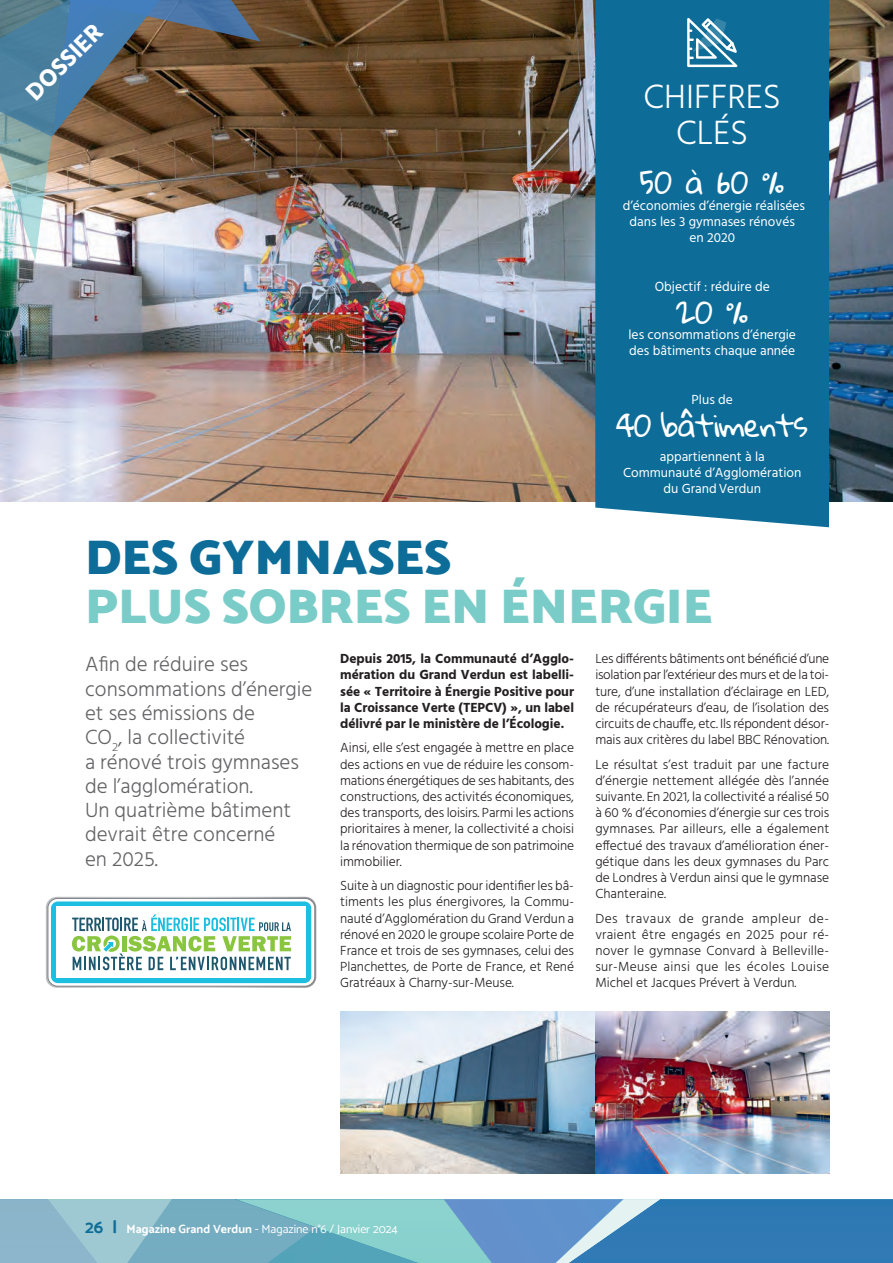
<style>
.page{position:relative;width:893px;height:1263px;background:#fff}
.page>*{position:absolute;margin:0;border:0;box-sizing:border-box;transform-origin:0 0}
.t1{font:900 49.5px "Catamaran";color:#7accc8}
.t2{font:900 49.5px "Catamaran";color:#0d6d98}
.t3{font:300 34.5px/36px "Hind";color:#fff;text-align:center}
.t4{font:30px "Gloria Hallelujah";letter-spacing:-.03em;color:#fff}
.t5{font:700 24.75px "Hind";color:#fff}
.t6{font:300 21px/24.3px "Hind";color:#636366}
.t7{font:300 13.5px/16.2px "Hind";letter-spacing:-.005em;color:#231f20;text-align:justify}
.t8{font:13.5px/16.2px "Hind";color:#fff;text-align:center}
.t9{font:700 13.5px/16.2px "Hind";letter-spacing:-.005em;color:#231f20;text-align:justify}
.t10{font:12px "Catamaran";color:#fff}
.s1{font-weight:700;font-size:18px;color:#0d6d98}
.s2{font-weight:700}
</style>
<div class="page">
<img style="left:0;top:0;width:893px;height:501px">
<img style="left:340px;top:1011px;width:489px;height:162px">
<div style="left:595px;top:0;width:234px;height:527px;background:#0d6d98"></div>
<svg style="left:687px;top:18px;width:50px;height:49px"></svg>
<svg style="left:46px;top:897px;width:270px;height:91px"></svg>
<svg style="left:0;top:1199px;width:893px;height:64px;background:#66a3c3"></svg>
<img style="left:0;top:0;width:260px;height:260px">
<h3 class="t5" style="left:20px;top:86px;width:98px;rotate:-45deg">DOSSIER</h3>
<h2 class="t3" style="left:644px;top:81px;width:139px">CHIFFRES<br>CLÉS</h2>
<h3 class="t4" style="left:640px;top:166px;width:146px">50 à 60 %</h3>
<p class="t8" style="left:623px;top:198px;width:184px">d’économies d’énergie réalisées dans les 3 gymnases rénovés en 2020</p>
<p class="t8" style="left:655px;top:279px;width:116px">Objectif : réduire de</p>
<h3 class="t4" style="left:676px;top:296px;width:75px">20 %</h3>
<p class="t8" style="left:628px;top:327px;width:169px;text-align:left">les consommations d’énergie des bâtiments chaque année</p>
<p class="t8" style="left:692px;top:392px;width:43px">Plus de</p>
<h3 class="t4" style="left:617px;top:409px;width:193px">40 bâtiments</h3>
<p class="t8" style="left:623px;top:449px;width:180px">appartiennent à la<br>Communauté d’Agglomération du GrandVerdun</p>
<h1 class="t2" style="left:85px;top:528px;width:368px">DES GYMNASES</h1>
<h1 class="t1" style="left:85px;top:577px;width:629px">PLUS SOBRES EN ÉNERGIE</h1>
<h3 class="t6" style="left:85px;top:653px;width:229px">Afin de réduire ses consommations d’énergie et ses émissions de<br>CO<sub>2</sub>, la collectivité<br>a rénové trois gymnases de l’agglomération.<br>Un quatrième bâtiment devrait être concerné<br>en 2025.</h3>
<p class="t9" style="left:340px;top:650px;width:235px">Depuis 2015, la Communauté d’Agglo&shy;mération du Grand Verdun est labelli&shy;sée « Territoire à Énergie Positive pour la Croissance Verte (TEPCV) », un label délivré par le ministère de l’Écologie.</p>
<p class="t7" style="left:340px;top:740px;width:236px">Ainsi, elle s’est engagée à mettre en place des actions en vue de réduire les consom&shy;mations énergétiques de ses habitants, des constructions, des activités économiques, des transports, des loisirs. Parmi les actions prioritaires à mener, la collectivité a choisi la rénovation thermique de son patrimoine immobilier.</p>
<p class="t7" style="left:340px;top:878px;width:235px">Suite à un diagnostic pour identifier les bâ&shy;timents les plus énergivores, la Commu&shy;nauté d’Agglomération du Grand Verdun a rénové en 2020 le groupe scolaire Porte de France et trois de ses gymnases, celui des Planchettes, de Porte de France, et René Gratréaux à Charny-sur-Meuse.</p>
<p class="t7" style="left:595px;top:651px;width:235px">Les différents bâtiments ont bénéficié d’une isolation par l’extérieur des murs et de la toi&shy;ture, d’une installation d’éclairage en LED, de récupérateurs d’eau, de l’isolation des circuits de chauffe, etc. Ils répondent désor&shy;mais aux critères du label BBC Rénovation.</p>
<p class="t7" style="left:595px;top:757px;width:236px">Le résultat s’est traduit par une facture d’énergie nettement allégée dès l’année suivante. En 2021, la collectivité a réalisé 50 à 60 % d’économies d’énergie sur ces trois gymnases. Par ailleurs, elle a également effectué des travaux d’amélioration éner&shy;gétique dans les deux gymnases du Parc de Londres à Verdun ainsi que le gymnase Chanteraine.</p>
<p class="t7" style="left:595px;top:911px;width:235px">Des travaux de grande ampleur de&shy;vraient être engagés en 2025 pour ré&shy;nover le gymnase Convard à Belleville&shy;sur-Meuse ainsi que les écoles Louise Michel et Jacques Prévert à Verdun.</p>
<p class="t10" style="left:85px;top:1222px;width:314px"><span class="s1">26 |</span> <span class="s2">Magazine Grand Verdun</span> - Magazine n°6 / Janvier 2024</p>
</div>
